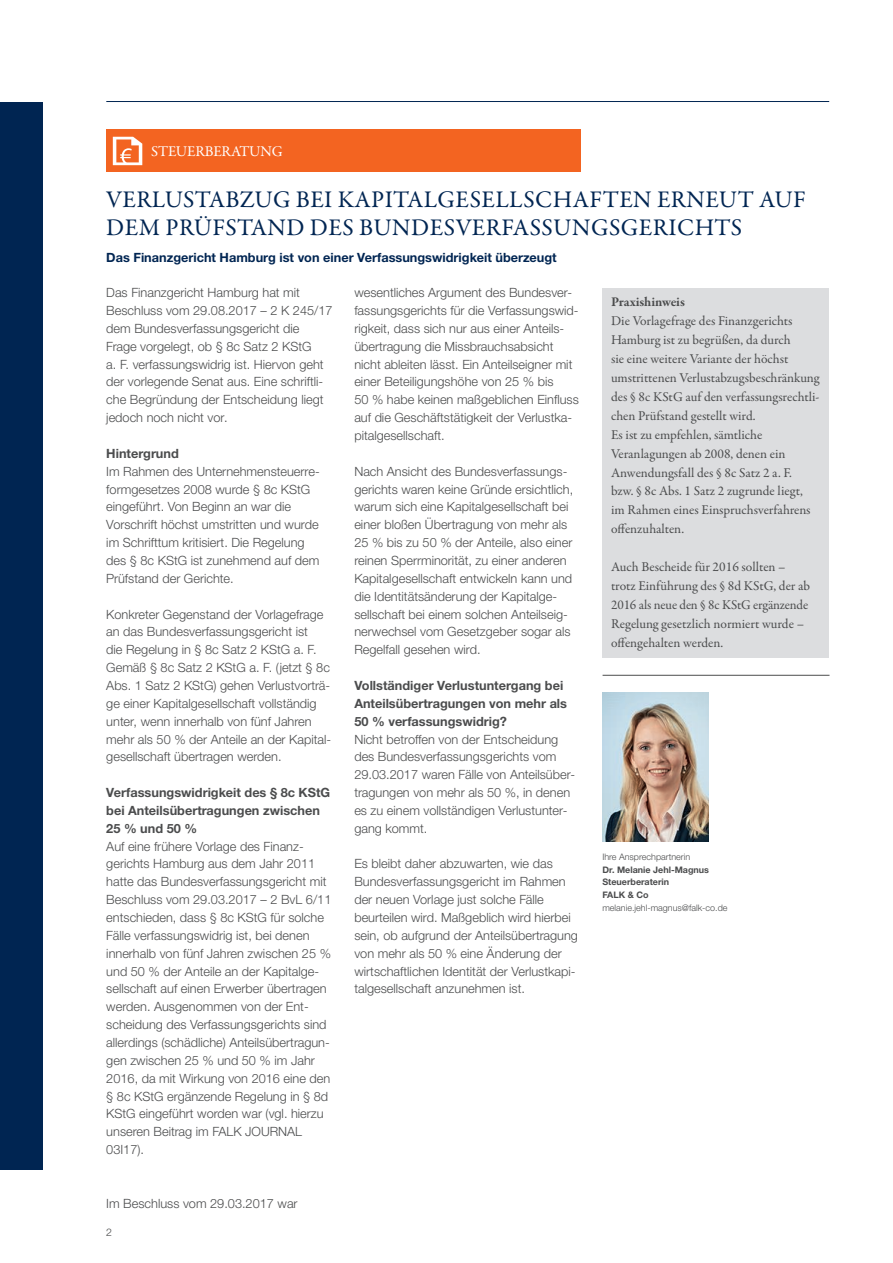
<style>
.page{position:relative;width:893px;height:1263px;background:#fff}
.page>*{position:absolute;margin:0;border:0;box-sizing:border-box;transform-origin:0 0}
.t1{font:24px/28.5px "Garamond Premr Pro";letter-spacing:.02em;color:#002552}
.t2{font:15px "Garamond Premr Pro";letter-spacing:-.01em;color:#fff}
.t3{font:13.5px/18.9px "Garamond Premr Pro";letter-spacing:-.005em;color:#4b4c4d}
.t4{font:700 13.5px "Garamond Premr Pro";letter-spacing:-.01em;color:#4b4c4d}
.t5{font:300 12.75px/17.9px "Helvetica Neue LTW1 G";color:#4b4c4d}
.t6{font:700 12.75px/17.9px "Helvetica Neue LTW1 G";color:#4b4c4d}
.t7{font:700 12.75px "Helvetica Neue LTW1 G";color:#002552}
.t8{font:300 10.5px "Helvetica Neue LTW1 G";color:#4b4c4d}
.t9{font:300 9px "Helvetica Neue LTW1 G";color:#4b4c4d}
.t10{font:700 9px/12.6px "Helvetica Neue LTW1 G";color:#4b4c4d}
</style>
<div class="page">
<div style="left:0;top:102px;width:43px;height:1067px;background:#002552"></div>
<div style="left:106px;top:130px;width:475px;height:42px;background:#f36421"></div>
<svg style="left:113px;top:137px;width:29px;height:28px"></svg>
<hr style="left:106px;top:101px;width:723px;height:1px;background:#002552">
<hr style="left:603px;top:675px;width:226px;height:1px;background:#4b4c4d">
<img style="left:602px;top:692px;width:106px;height:149px">
<div style="left:603px;top:288px;width:226px;height:370px;background:#dcdddf"></div>
<p class="t2" style="left:151px;top:146px;width:133px">STEUERBERATUNG</p>
<h1 class="t1" style="left:106px;top:187px;width:701px">VERLUSTABZUG BEI KAPITALGESELLSCHAFTEN ERNEUT AUF<br>DEM PRÜFSTAND DES BUNDESVERFASSUNGSGERICHTS</h1>
<p class="t7" style="left:106px;top:252px;width:452px">Das Finanzgericht Hamburg ist von einer Verfassungswidrigkeit überzeugt</p>
<p class="t5" style="left:106px;top:285px;width:228px">Das Finanzgericht Hamburg hat mit Beschluss vom 29.08.2017 – 2 K 245/17 dem Bundesverfassungsgericht die Frage vorgelegt, ob § 8c Satz 2 KStG<br>a. F. verfassungswidrig ist. Hiervon geht der vorlegende Senat aus. Eine schriftli&shy;che Begründung der Entscheidung liegt jedoch noch nicht vor.</p>
<p class="t6" style="left:106px;top:446px;width:74px">Hintergrund</p>
<p class="t5" style="left:106px;top:464px;width:215px">Im Rahmen des Unternehmensteuerre&shy;formgesetzes 2008 wurde § 8c KStG eingeführt. Von Beginn an war die Vorschrift höchst umstritten und wurde im Schrifttum kritisiert. Die Regelung des § 8c KStG ist zunehmend auf dem Prüfstand der Gerichte.</p>
<p class="t5" style="left:106px;top:606px;width:226px">Konkreter Gegenstand der Vorlagefrage an das Bundesverfassungsgericht ist<br>die Regelung in § 8c Satz 2 KStG a. F.<br>Gemäß § 8c Satz 2 KStG a. F. (jetzt § 8c Abs. 1 Satz 2 KStG) gehen Verlustvorträ&shy;ge einer Kapitalgesellschaft vollständig unter, wenn innerhalb von fünf Jahren mehr als 50 % der Anteile an der Kapital&shy;gesellschaft übertragen werden.</p>
<p class="t6" style="left:106px;top:785px;width:225px">Verfassungswidrigkeit des § 8c KStG bei Anteilsübertragungen zwischen<br>25 % und 50 %</p>
<p class="t5" style="left:106px;top:838px;width:227px">Auf eine frühere Vorlage des Finanz&shy;gerichts Hamburg aus dem Jahr 2011 hatte das Bundesverfassungsgericht mit Beschluss vom 29.03.2017 – 2 BvL 6/11 entschieden, dass § 8c KStG für solche Fälle verfassungswidrig ist, bei denen innerhalb von fünf Jahren zwischen 25 % und 50 % der Anteile an der Kapitalge&shy;sellschaft auf einen Erwerber übertragen werden. Ausgenommen von der Ent&shy;scheidung des Verfassungsgerichts sind allerdings (schädliche) Anteilsübertragun&shy;gen zwischen 25 % und 50 % im Jahr 2016, da mit Wirkung von 2016 eine den § 8c KStG ergänzende Regelung in § 8d KStG eingeführt worden war (vgl. hierzu unseren Beitrag im FALK JOURNAL 03I17).</p>
<p class="t5" style="left:106px;top:1195px;width:193px">Im Beschluss vom 29.03.2017 war</p>
<p class="t8" style="left:106px;top:1229px;width:7px">2</p>
<p class="t5" style="left:354px;top:285px;width:226px">wesentliches Argument des Bundesver&shy;fassungsgerichts für die Verfassungswid&shy;rigkeit, dass sich nur aus einer Anteils&shy;übertragung die Missbrauchsabsicht nicht ableiten lässt. Ein Anteilseigner mit einer Beteiligungshöhe von 25 % bis<br>50 % habe keinen maßgeblichen Einfluss auf die Geschäftstätigkeit der Verlustka&shy;pitalgesellschaft.</p>
<p class="t5" style="left:354px;top:464px;width:220px">Nach Ansicht des Bundesverfassungs&shy;gerichts waren keine Gründe ersichtlich, warum sich eine Kapitalgesellschaft bei einer bloßen Übertragung von mehr als 25 % bis zu 50 % der Anteile, also einer reinen Sperrminorität, zu einer anderen Kapitalgesellschaft entwickeln kann und die Identitätsänderung der Kapitalge&shy;sellschaft bei einem solchen Anteilseig&shy;nerwechsel vom Gesetzgeber sogar als Regelfall gesehen wird.</p>
<p class="t6" style="left:354px;top:678px;width:214px">Vollständiger Verlustuntergang bei<br>Anteilsübertragungen von mehr als<br>50 % verfassungswidrig?</p>
<p class="t5" style="left:354px;top:731px;width:222px">Nicht betroffen von der Entscheidung des Bundesverfassungsgerichts vom 29.03.2017 waren Fälle von Anteilsüber&shy;tragungen von mehr als 50 %, in denen es zu einem vollständigen Verlustunter&shy;gang kommt.</p>
<p class="t5" style="left:354px;top:856px;width:225px">Es bleibt daher abzuwarten, wie das Bundesverfassungsgericht im Rahmen der neuen Vorlage just solche Fälle beurteilen wird. Maßgeblich wird hierbei sein, ob aufgrund der Anteilsübertragung von mehr als 50 % eine Änderung der wirtschaftlichen Identität der Verlustkapi&shy;talgesellschaft anzunehmen ist.</p>
<p class="t4" style="left:611px;top:294px;width:75px">Praxishinweis</p>
<p class="t3" style="left:611px;top:313px;width:210px">Die Vorlagefrage des Finanzgerichts Hamburg ist zu begrüßen, da durch<br>sie eine weitere Variante der höchst umstrittenen Verlustabzugsbeschränkung des § 8c KStG auf den verfassungsrechtli&shy;chen Prüfstand gestellt wird.<br>Es ist zu empfehlen, sämtliche Veranlagungen ab 2008, denen ein Anwendungsfall des § 8c Satz 2 a. F.<br>bzw. § 8c Abs. 1 Satz 2 zugrunde liegt, im Rahmen eines Einspruchsverfahrens offenzuhalten.</p>
<p class="t3" style="left:611px;top:558px;width:200px">Auch Bescheide für 2016 sollten – trotz Einführung des § 8d KStG, der ab 2016 als neue den § 8c KStG ergänzende Regelung gesetzlich normiert wurde – offengehalten werden.</p>
<p class="t9" style="left:602px;top:854px;width:89px">Ihre Ansprechpartnerin</p>
<p class="t10" style="left:602px;top:864px;width:108px">Dr. Melanie Jehl-Magnus<br>Steuerberaterin<br>FALK &amp; Co</p>
<p class="t9" style="left:602px;top:904px;width:127px">melanie.jehl-magnus@falk-co.de</p>
</div>
